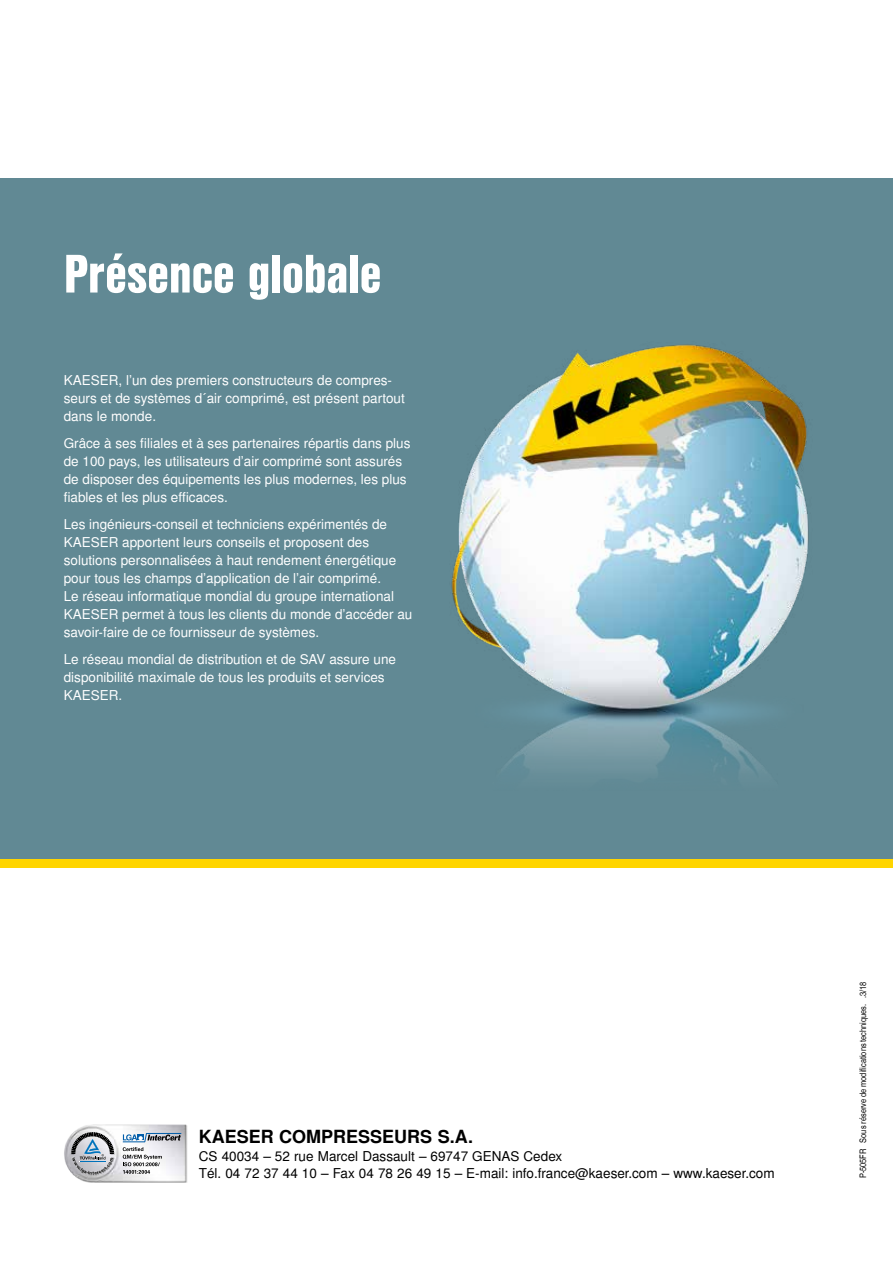
<style>
.page{position:relative;width:893px;height:1263px;background:#fff}
.page>*{position:absolute;margin:0;border:0;box-sizing:border-box;transform-origin:0 0}
.t1{font:52.5px "Nimbus San L Bla Con";color:#fff}
.t2{font:700 18px "Nimbus San L";color:#000}
.t3{font:13.5px/18px "Nimbus San L";color:#fff}
.t4{font:13.5px/16.2px "Nimbus San L";color:#000}
.t5{font:9px "Nimbus San L Reg Con";color:#000}
</style>
<div class="page">
<div style="left:0;top:179px;width:893px;height:680px;background:#618994"></div>
<img style="left:451px;top:344px;width:358px;height:427px">
<div style="left:0;top:859px;width:893px;height:8px;background:#ffd500"></div>
<img style="left:64px;top:1124px;width:124px;height:59px">
<img style="left:71px;top:1175px;width:43px;height:1px">
<img style="left:114px;top:1132px;width:1px;height:22px">
<img style="left:71px;top:1156px;width:43px;height:19px">
<img style="left:71px;top:1132px;width:1px;height:22px">
<svg style="left:72px;top:1132px;width:42px;height:42px;background:#9fa6ae"></svg>
<svg style="left:123px;top:1133px;width:58px;height:41px"></svg>
<h1 class="t1" style="left:64px;top:234px;width:319px">Présence globale</h1>
<p class="t3" style="left:64px;top:372px;width:343px">KAESER, l’un des premiers constructeurs de compres&shy;seurs et de systèmes d´air comprimé, est présent partout dans le monde.</p>
<p class="t3" style="left:64px;top:435px;width:348px">Grâce à ses filiales et à ses partenaires répartis dans plus de 100 pays, les utilisateurs d’air comprimé sont assurés de disposer des équipements les plus modernes, les plus fiables et les plus efficaces.</p>
<p class="t3" style="left:64px;top:516px;width:350px">Les ingénieurs-conseil et techniciens expérimentés de KAESER apportent leurs conseils et proposent des solutions personnalisées à haut rendement énergétique pour tous les champs d’application de l’air comprimé.<br>Le réseau informatique mondial du groupe international KAESER permet à tous les clients du monde d’accéder au savoir-faire de ce fournisseur de systèmes.</p>
<p class="t3" style="left:64px;top:651px;width:334px">Le réseau mondial de distribution et de SAV assure une disponibilité maximale de tous les produits et services<br>KAESER.</p>
<h2 class="t2" style="left:199px;top:1126px;width:276px">KAESER COMPRESSEURS S.A.</h2>
<p class="t4" style="left:199px;top:1149px;width:577px">CS 40034 – 52 rue Marcel Dassault – 69747 GENAS Cedex<br>Tél. 04 72 37 44 10 – Fax 04 78 26 49 15 – E-mail: info.france@kaeser.com – www.kaeser.com</p>
<p class="t5" style="left:857px;top:1178px;width:198px;rotate:-90deg">P-505FR Sous réserve de modifications techniques. .3/18</p>
</div>
